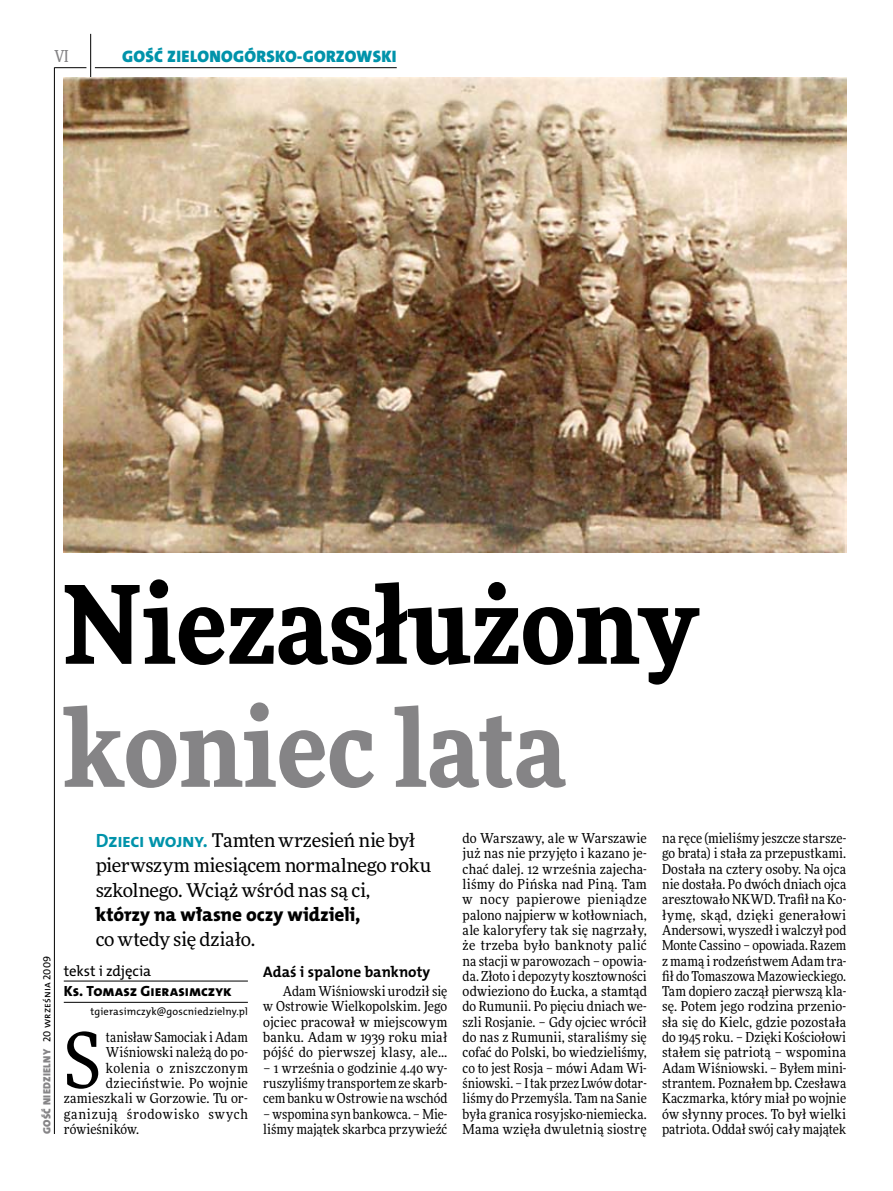
<style>
.page{position:relative;width:893px;height:1191px;background:#fff}
.page>*{position:absolute;margin:0;border:0;box-sizing:border-box;transform-origin:0 0}
.t1{font:900 108px "Freeday Narrow";color:#000}
.t2{font:900 108px "Freeday Narrow";color:#858486}
.t3{font:76.95px "Freeday Narrow News";color:#000}
.t4{font:19.35px "The Mix HP8 Ex Bld";letter-spacing:-.005em;color:#000}
.t5{font:18.9px/24.9px "Freeday News";letter-spacing:-.015em;color:#000}
.t6{font:16.65px "The Mix HP9 Blk";letter-spacing:.02em;color:#0093aa}
.t7{font:500 16.5px "Freeday Narrow";color:#858486;scale:.9 1}
.t8{font:15.3px "The Mix HP7 Bld";color:#000}
.t9{font:14.85px "The Mix HP8 Ex Bld";letter-spacing:.005em;color:#000}
.t10{font:14.85px "The Mix HP5 Plain";letter-spacing:-.005em;color:#000}
.t11{font:13.65px/15.3px "Freeday Narrow News";letter-spacing:.01em;color:#000;text-align:justify}
.t12{font:13.65px "Freeday Narrow News";letter-spacing:.045em;color:#000}
.t13{font:10.5px "The Mix HP5 Plain";letter-spacing:.01em;color:#000}
.t14{font:10.5px "The Mix HP9 Blk";letter-spacing:.025em;color:#858486}
.s1{font-family:"The Mix HP5 Plain";color:#000}
.s2{font-family:"The Mix HP7 Bld";font-size:19.35px;color:#0093aa}
</style>
<div class="page">
<hr style="left:54px;top:67px;width:1px;height:1067px;background:#000">
<hr style="left:90px;top:34px;width:1px;height:43px;background:#000">
<hr style="left:54px;top:67px;width:32px;height:1px;background:#000">
<hr style="left:95px;top:67px;width:302px;height:1px;background:#000">
<img style="left:64px;top:77px;width:782px;height:475px">
<hr style="left:64px;top:980px;width:184px;height:1px;background:#000">
<hr style="left:64px;top:1002px;width:184px;height:1px;background:#000">
<p class="t7" style="left:54px;top:46px;width:17px">VI</p>
<p class="t6" style="left:122px;top:46px;width:276px">GOŚĆ ZIELONOGÓRSKO-GORZOWSKI</p>
<h1 class="t1" style="left:64px;top:554px;width:636px">Niezasłużony</h1>
<h1 class="t2" style="left:64px;top:677px;width:504px">koniec lata</h1>
<p class="t14" style="left:40px;top:1134px;width:179px;rotate:-90deg">GOŚĆ NIEDZIELNY <span class="s1">20 września 2009</span></p>
<h3 class="t5" style="left:96px;top:827px;width:337px"><span class="s2">Dzieci wojny.</span> Tamten wrzesień nie był pierwszym miesiącem normalnego roku szkolnego. Wciąż wśród nas są ci,</h3>
<h3 class="t4" style="left:96px;top:902px;width:266px">którzy na własne oczy widzieli,</h3>
<h3 class="t5" style="left:96px;top:926px;width:161px">co wtedy się działo.</h3>
<p class="t10" style="left:64px;top:961px;width:89px">tekst i zdjęcia</p>
<p class="t9" style="left:64px;top:981px;width:170px">Ks. Tomasz Gierasimczyk</p>
<p class="t13" style="left:91px;top:1005px;width:159px">tgierasimczyk@goscniedzielny.pl</p>
<p class="t8" style="left:263px;top:962px;width:168px">Adaś i spalone banknoty</p>
<p class="t11" style="left:263px;top:983px;width:186px;text-indent:20px">Adam Wiśniowski urodził się w Ostrowie Wielkopolskim. Jego ojciec pracował w miejscowym banku. Adam w 1939 roku miał pójść do pierwszej klasy, ale…</p>
<p class="t11" style="left:263px;top:1060px;width:186px">– 1 września o godzinie 4.40 wy&shy;ruszyliśmy transportem ze skarb&shy;cem banku w Ostrowie na wschód</p>
<p class="t11" style="left:263px;top:1106px;width:186px">– wspomina syn bankowca. – Mie&shy;liśmy majątek skarbca przywieźć</p>
<h2 class="t3" style="left:64px;top:1013px;width:39px">S</h2>
<p class="t11" style="left:106px;top:1029px;width:143px">tanisław Samociak iAdam</p>
<p class="t11" style="left:106px;top:1044px;width:143px">Wiśniowski należą do po-</p>
<p class="t11" style="left:106px;top:1060px;width:143px">kolenia o zniszczonym</p>
<p class="t11" style="left:106px;top:1075px;width:143px">dzieciństwie. Po wojnie</p>
<p class="t11" style="left:64px;top:1090px;width:186px">zamieszkali w Gorzowie. Tu or-</p>
<p class="t12" style="left:64px;top:1105px;width:186px">ganizują środowisko swych</p>
<p class="t11" style="left:64px;top:1121px;width:77px">rówieśników.</p>
<p class="t11" style="left:463px;top:830px;width:186px">do Warszawy, ale w Warszawie już nas nie przyjęto i kazano je&shy;chać dalej. 12 września zajecha&shy;liśmy do Pińska nad Piną. Tam w nocy papierowe pieniądze palono najpierw w kotłowniach, ale kaloryfery tak się nagrzały, że trzeba było banknoty palić na stacji w parowozach – opowia&shy;da. Złoto i depozyty kosztowności odwieziono do Łucka, a stamtąd do Rumunii. Po pięciu dniach we&shy;szli Rosjanie. – Gdy ojciec wrócił do nas z Rumunii, staraliśmy się cofać do Polski, bo wiedzieliśmy, co to jest Rosja – mówi Adam Wi&shy;śniowski. – I tak przez Lwów dotar&shy;liśmy do Przemyśla. Tam na Sanie była granica rosyjsko-niemiecka.<br>Mama wzięła dwuletnią siostrę</p>
<p class="t11" style="left:662px;top:830px;width:186px">na ręce (mieliśmy jeszcze starsze&shy;go brata) i stała za przepustkami.<br>Dostała na cztery osoby. Na ojca nie dostała. Po dwóch dniach ojca aresztowało NKWD. Trafił na Ko&shy;łymę, skąd, dzięki generałowi Andersowi, wyszedł i walczył pod Monte Cassino – opowiada. Razem z mamą i rodzeństwem Adam tra&shy;fił do Tomaszowa Mazowieckiego.<br>Tam dopiero zaczął pierwszą kla&shy;sę. Potem jego rodzina przenio&shy;sła się do Kielc, gdzie pozostała do 1945 roku. – Dzięki Kościołowi stałem się patriotą – wspomina Adam Wiśniowski. – Byłem mini&shy;strantem. Poznałem bp. Czesława Kaczmarka, który miał po wojnie ów słynny proces. To był wielki patriota. Oddał swój cały majątek</p>
</div>
